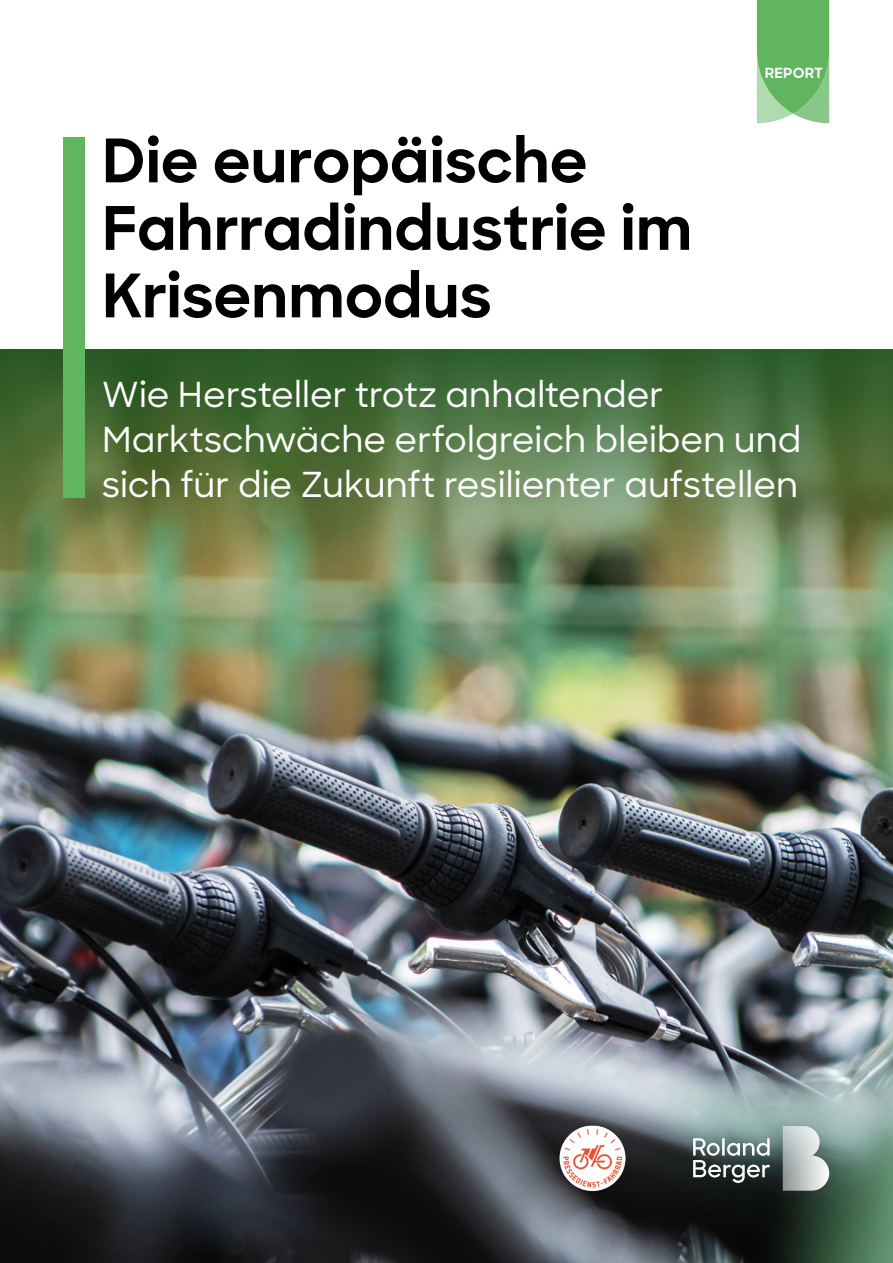
<style>
.page{position:relative;width:893px;height:1263px;background:#fff}
.page>*{position:absolute;margin:0;border:0;box-sizing:border-box;transform-origin:0 0}
.t1{font:700 60px/67.5px "RB Design";color:#000}
.t2{font:500 34.5px/45px "RB Design";color:#fff}
.t3{font:700 14.1px "RB Design";letter-spacing:.01em;color:#fff}
</style>
<div class="page">
<img style="left:0;top:573px;width:893px;height:690px">
<svg style="left:0;top:349px;width:893px;height:224px;background:#5a7745"></svg>
<svg style="left:609px;top:1037px;width:284px;height:226px;background:#5f6f6d"></svg>
<svg style="left:757px;top:0;width:72px;height:123px;background:#70bc6f"></svg>
<div style="left:64px;top:137px;width:21px;height:360px;background:#61b55f"></div>
<img style="left:554px;top:1121px;width:77px;height:75px">
<svg style="left:693px;top:1138px;width:77px;height:45px"></svg>
<svg style="left:783px;top:1126px;width:46px;height:65px;background:#b7c1bf"></svg>
<h1 class="t1" style="left:102px;top:127px;width:592px">Die europäische<br>Fahrradindustrie im<br>Krisenmodus</h1>
<p class="t3" style="left:765px;top:63px;width:60px">REPORT</p>
<p class="t2" style="left:102px;top:373px;width:701px">Wie Hersteller trotz anhaltender<br>Marktschwäche erfolgreich bleiben und sich für die Zukunft resilienter aufstellen</p>
</div>
